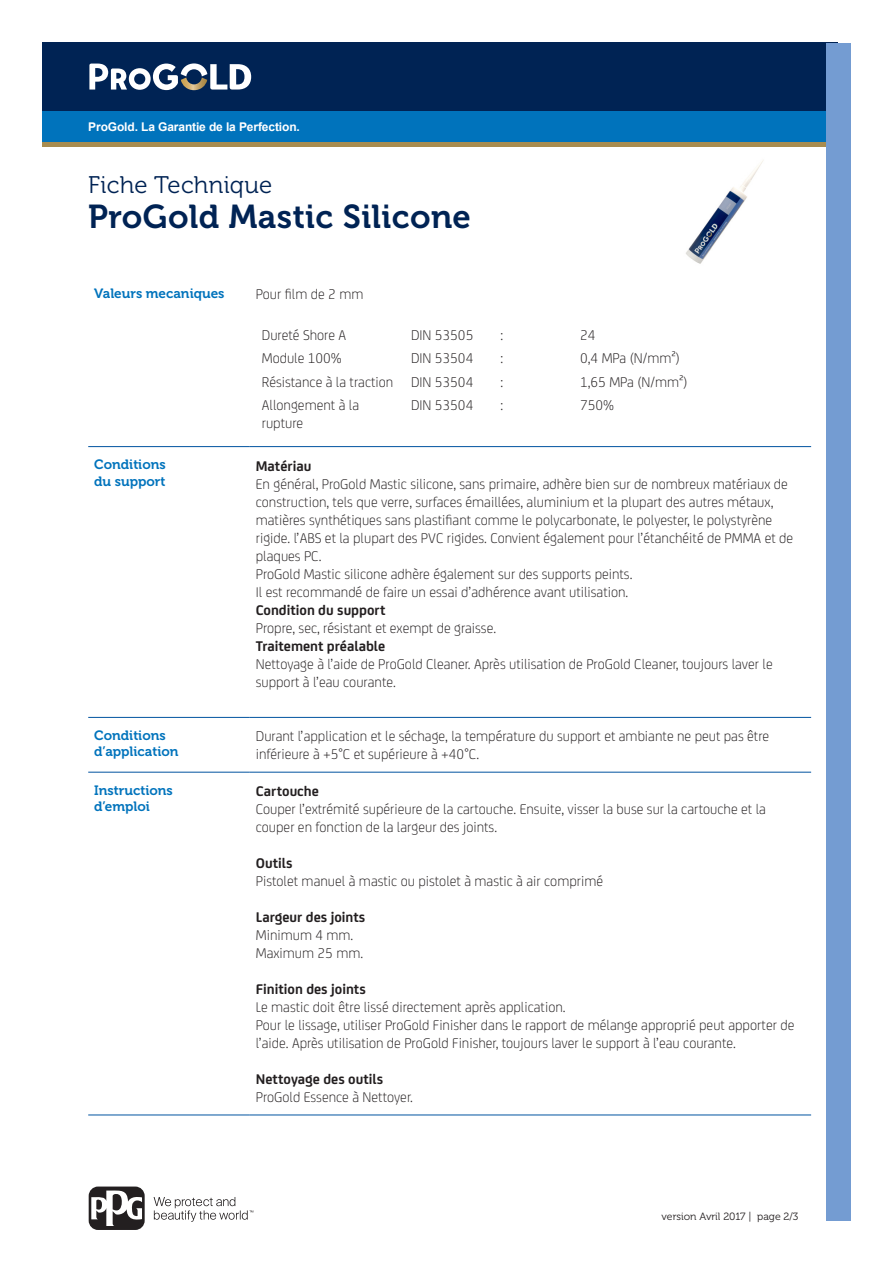
<style>
.page{position:relative;width:893px;height:1263px;background:#fff}
.page>*{position:absolute;margin:0;border:0;box-sizing:border-box;transform-origin:0 0}
.t1{font:33px "Museo 700";letter-spacing:.01em;color:#002354}
.t2{font:24px "Museo 300";letter-spacing:.01em;color:#002354}
.BODY{font:300 15px/18px "FS Joey";color:#231f20}
.BODY-2{font:700 15px "FS Joey";color:#231f20}
.KOP{font:13.5px/16.2px "Museo 700";color:#0073bc}
.t3{font:700 12px "Arial";letter-spacing:-.01em;color:#fff}
.t4{font:10.5px "Museo 300";color:#231f20}
.s1{font-weight:700}
</style>
<div class="page">
<div style="left:43px;top:43px;width:795px;height:69px;background:#002354"></div>
<div style="left:43px;top:112px;width:795px;height:34px;background:#0073bc"></div>
<hr style="left:43px;top:143px;width:795px;height:3px;background:#a88c4f">
<svg style="left:89px;top:63px;width:162px;height:27px"></svg>
<div style="left:825px;top:43px;width:25px;height:1177px;background:#749cd2"></div>
<svg style="left:89px;top:1187px;width:164px;height:43px"></svg>
<hr style="left:88px;top:446px;width:162px;height:1px;background:#0153a0">
<hr style="left:250px;top:446px;width:561px;height:1px;background:#0153a0">
<hr style="left:88px;top:717px;width:162px;height:1px;background:#0153a0">
<hr style="left:250px;top:717px;width:561px;height:1px;background:#0153a0">
<hr style="left:88px;top:772px;width:162px;height:1px;background:#0153a0">
<hr style="left:250px;top:772px;width:561px;height:1px;background:#0153a0">
<hr style="left:88px;top:1114px;width:162px;height:1px;background:#0153a0">
<hr style="left:250px;top:1114px;width:561px;height:1px;background:#0153a0">
<img style="left:686px;top:160px;width:78px;height:104px">
<p class="t3" style="left:88px;top:118px;width:213px">ProGold. La Garantie de la Perfection.</p>
<h2 class="t2" style="left:88px;top:172px;width:186px">Fiche Technique</h2>
<h1 class="t1" style="left:88px;top:199px;width:384px">ProGold Mastic Silicone</h1>
<p class="KOP" style="left:94px;top:285px;width:132px">Valeurs mecaniques</p>
<p class="BODY" style="left:256px;top:284px;width:109px">Pour film de 2 mm</p>
<p class="BODY" style="left:262px;top:325px;width:86px">Dureté Shore A</p>
<p class="BODY" style="left:411px;top:325px;width:64px">DIN 53505</p>
<p class="BODY" style="left:500px;top:325px;width:4px">:</p>
<p class="BODY" style="left:580px;top:325px;width:17px">24</p>
<p class="BODY" style="left:262px;top:348px;width:82px">Module 100%</p>
<p class="BODY" style="left:411px;top:348px;width:64px">DIN 53504</p>
<p class="BODY" style="left:500px;top:348px;width:4px">:</p>
<p class="BODY" style="left:580px;top:348px;width:101px">0,4 MPa (N/mm²)</p>
<p class="BODY" style="left:262px;top:372px;width:133px">Résistance à la traction</p>
<p class="BODY" style="left:411px;top:372px;width:64px">DIN 53504</p>
<p class="BODY" style="left:500px;top:372px;width:4px">:</p>
<p class="BODY" style="left:580px;top:372px;width:109px">1,65 MPa (N/mm²)</p>
<p class="BODY" style="left:262px;top:395px;width:99px">Allongement à la rupture</p>
<p class="BODY" style="left:411px;top:395px;width:64px">DIN 53504</p>
<p class="BODY" style="left:500px;top:395px;width:4px">:</p>
<p class="BODY" style="left:580px;top:395px;width:36px">750%</p>
<p class="KOP" style="left:94px;top:457px;width:73px">Conditions du support</p>
<p class="BODY" style="left:256px;top:456px;width:539px"><span class="s1">Matériau<br></span>En général, ProGold Mastic silicone, sans primaire, adhère bien sur de nombreux matériaux de construction, tels que verre, surfaces émaillées, aluminium et la plupart des autres métaux, matières synthétiques sans plastifiant comme le polycarbonate, le polyester, le polystyrène rigide. l’ABS et la plupart des PVC rigides. Convient également pour l’étanchéité de PMMA et de plaques PC.</p>
<p class="BODY" style="left:256px;top:564px;width:378px">ProGold Mastic silicone adhère également sur des supports peints.</p>
<p class="BODY" style="left:256px;top:582px;width:374px">Il est recommandé de faire un essai d’adhérence avant utilisation.</p>
<p class="BODY-2" style="left:256px;top:598px;width:131px">Condition du support</p>
<p class="BODY" style="left:256px;top:618px;width:242px">Propre, sec, résistant et exempt de graisse.</p>
<p class="BODY-2" style="left:256px;top:634px;width:131px">Traitement préalable</p>
<p class="BODY" style="left:256px;top:654px;width:518px">Nettoyage à l’aide de ProGold Cleaner. Après utilisation de ProGold Cleaner, toujours laver le support à l’eau courante.</p>
<p class="KOP" style="left:94px;top:728px;width:86px">Conditions d’application</p>
<p class="BODY" style="left:256px;top:726px;width:515px">Durant l’application et le séchage, la température du support et ambiante ne peut pas être inférieure à +5°C et supérieure à +40°C.</p>
<p class="KOP" style="left:94px;top:782px;width:80px">Instructions d’emploi</p>
<p class="BODY" style="left:256px;top:781px;width:512px"><span class="s1">Cartouche<br></span>Couper l’extrémité supérieure de la cartouche. Ensuite, visser la buse sur la cartouche et la couper en fonction de la largeur des joints.</p>
<p class="BODY" style="left:256px;top:853px;width:349px"><span class="s1">Outils<br></span>Pistolet manuel à mastic ou pistolet à mastic à air comprimé</p>
<p class="BODY" style="left:256px;top:907px;width:111px"><span class="s1">Largeur des joints<br></span>Minimum 4 mm.<br>Maximum 25 mm.</p>
<p class="BODY" style="left:256px;top:979px;width:540px"><span class="s1">Finition des joints<br></span>Le mastic doit être lissé directement après application.<br>Pour le lissage, utiliser ProGold Finisher dans le rapport de mélange approprié peut apporter de l’aide. Après utilisation de ProGold Finisher, toujours laver le support à l’eau courante.</p>
<p class="BODY" style="left:256px;top:1069px;width:159px"><span class="s1">Nettoyage des outils<br></span>ProGold Essence à Nettoyer.</p>
<p class="t4" style="left:662px;top:1210px;width:138px">version Avril 2017 | page 2/3</p>
</div>
